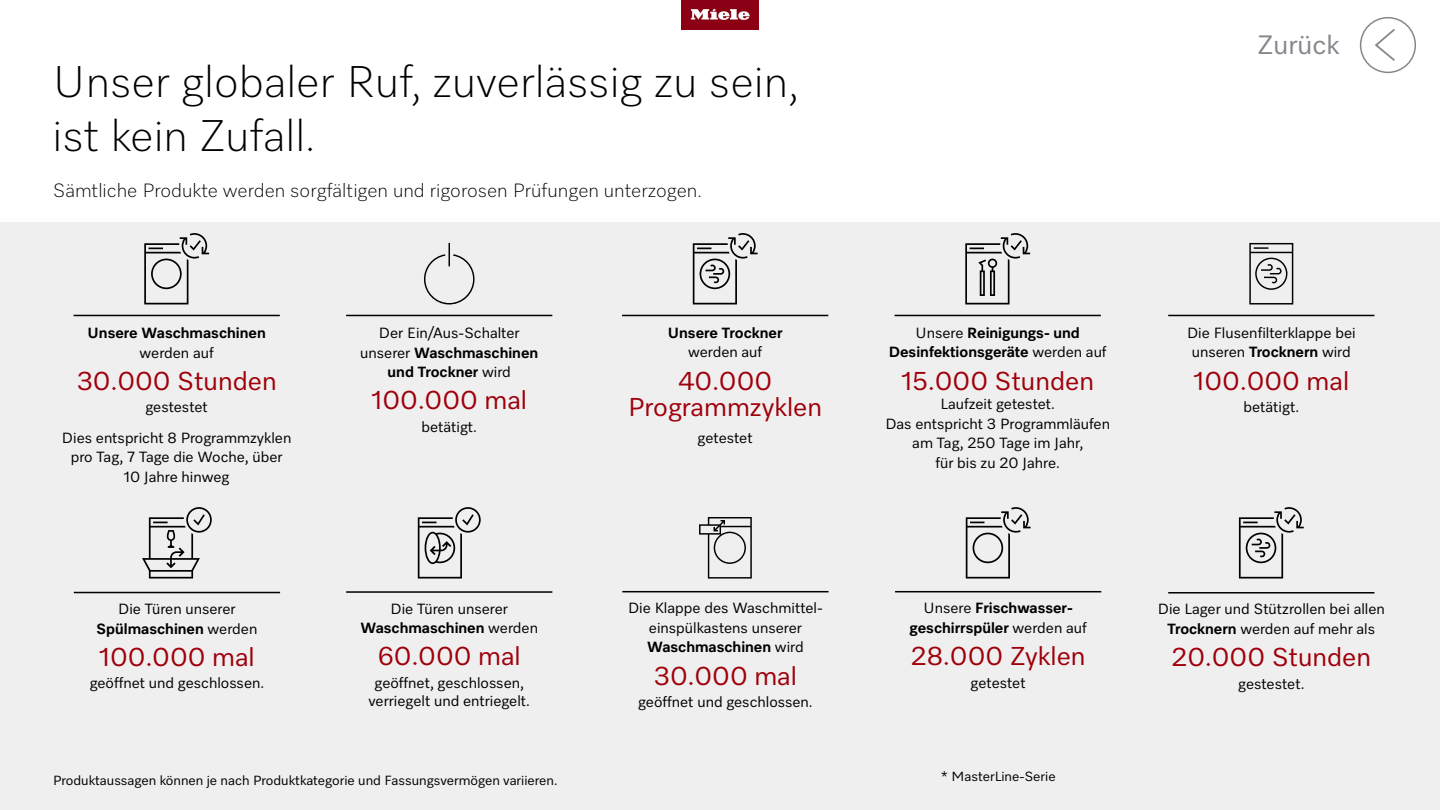
<style>
.page{position:relative;width:1440px;height:810px;background:#fff}
.page>*{position:absolute;margin:0;border:0;box-sizing:border-box;transform-origin:0 0}
.t1{font:300 45px/54px "Miele Elements";color:#000}
.t2{font:27px "Miele Elements";color:#86868c}
.t3{font:26.25px/26.2px "Miele Elements";color:#9f000a;text-align:center}
.t4{font:300 19.5px "Miele Elements";color:#000}
.t5{font:15px/19.5px "Miele Elements";color:#000;text-align:center}
.t6{font:700 15px/19.5px "Miele Elements";color:#000;text-align:center}
.t7{font:13.5px "Miele Elements";color:#000}
.s1{font-weight:700}
.s2{font-weight:400}
</style>
<div class="page">
<img style="left:681px;top:0;width:78px;height:30px">
<svg style="left:1375px;top:29px;width:20px;height:32px"></svg>
<div style="left:1360px;top:17px;width:56px;height:56px;border:2px solid #86868c;border-radius:50%"></div>
<div style="left:0;top:222px;width:1440px;height:588px;background:#efeff0"></div>
<hr style="left:74px;top:315px;width:206px;height:1px;background:#000">
<hr style="left:346px;top:315px;width:206px;height:1px;background:#000">
<hr style="left:622px;top:315px;width:206px;height:1px;background:#000">
<hr style="left:895px;top:315px;width:206px;height:1px;background:#000">
<hr style="left:1168px;top:315px;width:206px;height:1px;background:#000">
<hr style="left:74px;top:592px;width:206px;height:1px;background:#000">
<hr style="left:346px;top:591px;width:206px;height:2px;background:#000">
<hr style="left:622px;top:591px;width:207px;height:1px;background:#000">
<hr style="left:895px;top:591px;width:206px;height:1px;background:#000">
<hr style="left:1168px;top:592px;width:206px;height:2px;background:#000">
<svg style="left:144px;top:233px;width:65px;height:71px"></svg>
<svg style="left:424px;top:243px;width:51px;height:62px"></svg>
<svg style="left:693px;top:233px;width:65px;height:71px"></svg>
<svg style="left:965px;top:233px;width:65px;height:71px"></svg>
<svg style="left:1249px;top:243px;width:44px;height:62px"></svg>
<svg style="left:142px;top:507px;width:70px;height:72px"></svg>
<svg style="left:418px;top:507px;width:63px;height:72px"></svg>
<svg style="left:699px;top:517px;width:53px;height:62px"></svg>
<svg style="left:1239px;top:507px;width:65px;height:72px"></svg>
<svg style="left:966px;top:507px;width:65px;height:72px"></svg>
<h1 class="t1" style="left:52px;top:53px;width:747px">Unser globaler Ruf, zuverlässig zu sein, ist kein Zufall.</h1>
<h3 class="t4" style="left:53px;top:178px;width:650px">Sämtliche Produkte werden sorgfältigen und rigorosen Prüfungen unterzogen.</h3>
<p class="t6" style="left:88px;top:323px;width:180px">Unsere Waschmaschinen</p>
<p class="t5" style="left:140px;top:342px;width:76px">werden auf</p>
<h3 class="t3" style="left:77px;top:367px;width:201px">30.000 Stunden</h3>
<p class="t5" style="left:145px;top:397px;width:64px">gestestet</p>
<p class="t5" style="left:62px;top:427px;width:231px">Dies entspricht 8 Programmzyklen pro Tag, 7 Tage die Woche, über<br>10 Jahre hinweg</p>
<p class="t5" style="left:97px;top:599px;width:162px">Die Türen unserer<br><span class="s1">Spülmaschinen</span> werden</p>
<h3 class="t3" style="left:99px;top:643px;width:157px">100.000 mal</h3>
<p class="t5" style="left:90px;top:673px;width:176px">geöffnet und geschlossen.</p>
<p class="t5" style="left:360px;top:323px;width:180px">Der Ein/Aus-Schalter unserer <span class="s1">Waschmaschinen und Trockner</span> wird</p>
<h3 class="t3" style="left:371px;top:386px;width:157px">100.000 mal</h3>
<p class="t5" style="left:421px;top:416px;width:57px">betätigt.</p>
<p class="t5" style="left:360px;top:598px;width:179px">Die Türen unserer<br><span class="s1">Waschmaschinen</span> werden</p>
<h3 class="t3" style="left:378px;top:642px;width:145px">60.000 mal</h3>
<p class="t5" style="left:369px;top:673px;width:163px;line-height:18px">geöffnet, geschlossen, verriegelt und entriegelt.</p>
<p class="t6" style="left:668px;top:322px;width:116px">Unsere Trockner</p>
<p class="t5" style="left:688px;top:342px;width:76px">werden auf</p>
<h3 class="t3" style="left:628px;top:367px;width:195px">40.000<br>Programmzyklen</h3>
<p class="t5" style="left:698px;top:427px;width:57px">getestet</p>
<p class="t5" style="left:628px;top:598px;width:196px">Die Klappe des Waschmittel&shy;einspülkastens unserer<br><span class="s1">Waschmaschinen</span> wird</p>
<h3 class="t3" style="left:654px;top:662px;width:145px">30.000 mal</h3>
<p class="t5" style="left:638px;top:692px;width:176px">geöffnet und geschlossen.</p>
<p class="t6" style="left:889px;top:322px;width:219px"><span class="s2">Unsere</span> Reinigungs- und<br>Desinfektionsgeräte <span class="s2">werden auf</span></p>
<h3 class="t3" style="left:901px;top:367px;width:194px">15.000 Stunden</h3>
<p class="t5" style="left:885px;top:394px;width:226px">Laufzeit getestet.<br>Das entspricht 3 Programmläufen am Tag, 250 Tage im Jahr,<br>für bis zu 20 Jahre.</p>
<p class="t6" style="left:910px;top:598px;width:179px"><span class="s2">Unsere</span> Frischwasser&shy;geschirrspüler <span class="s2">werden auf</span></p>
<h3 class="t3" style="left:911px;top:642px;width:176px">28.000 Zyklen</h3>
<p class="t5" style="left:971px;top:672px;width:57px">getestet</p>
<p class="t7" style="left:53px;top:772px;width:506px">Produktaussagen können je nach Produktkategorie und Fassungsvermögen variieren.</p>
<p class="t7" style="left:941px;top:767px;width:116px">* MasterLine-Serie</p>
<h2 class="t2" style="left:1258px;top:28px;width:83px">Zurück</h2>
<p class="t5" style="left:1187px;top:322px;width:170px">Die Flusenfilterklappe bei unseren <span class="s1">Trocknern</span> wird</p>
<h3 class="t3" style="left:1193px;top:367px;width:157px">100.000 mal</h3>
<p class="t5" style="left:1244px;top:397px;width:57px">betätigt.</p>
<p class="t5" style="left:1158px;top:599px;width:229px">Die Lager und Stützrollen bei allen<br><span class="s1">Trocknern</span> werden auf mehr als</p>
<h3 class="t3" style="left:1172px;top:643px;width:201px">20.000 Stunden</h3>
<p class="t5" style="left:1238px;top:673px;width:68px">gestestet.</p>
</div>
